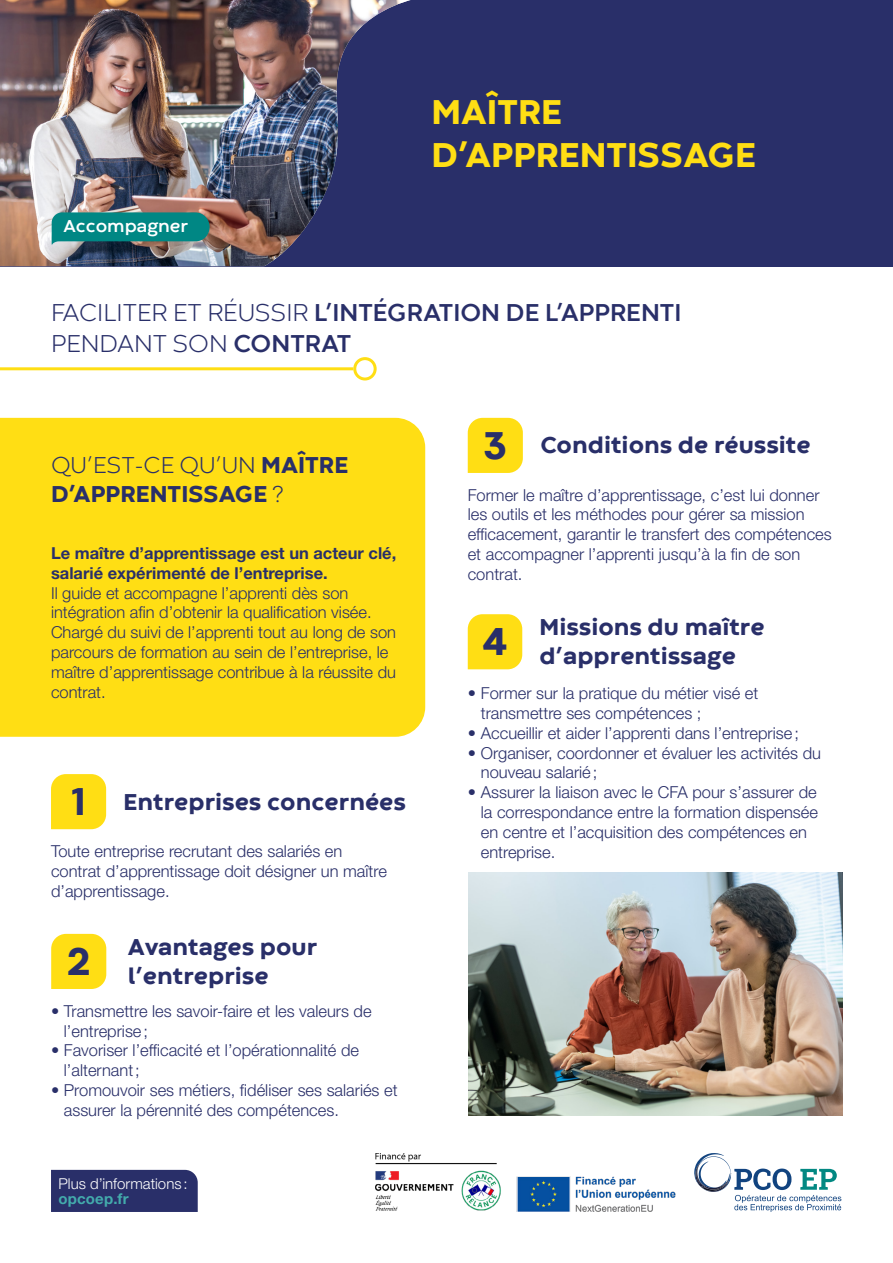
<style>
.page{position:relative;width:893px;height:1263px;background:#fff}
.page>*{position:absolute;margin:0;border:0;box-sizing:border-box;transform-origin:0 0}
.t1{font:800 36px/43.2px "Codec Warm";color:#ffde14}
.t2{font:700 25.5px/30.6px "Codec Warm";color:#292f69}
.t3{font:800 24px/28.8px "Codec Warm";color:#292f69}
.t4{font:700 18px "Codec Warm";color:#fff}
.t5{font:300 16.5px/19.8px "Helvetica Neue LT Std";color:#292f69}
.t6{font:700 16.5px/19.8px "Helvetica Neue LT Std";color:#292f69}
.t7{font:300 15px "Helvetica Neue LT Std";letter-spacing:.005em;color:#fff}
.t8{font:700 15px "Helvetica Neue LT Std";letter-spacing:.015em;color:#43abac}
.s1{font-weight:300}
.s2{font-size:40.5px}
</style>
<div class="page">
<div style="left:51px;top:774px;width:55px;height:55px;background:#ffde14"></div>
<div style="left:51px;top:934px;width:55px;height:55px;background:#ffde14"></div>
<div style="left:0;top:418px;width:425px;height:319px;background:#ffde14"></div>
<img style="left:468px;top:872px;width:374px;height:244px">
<svg style="left:468px;top:418px;width:55px;height:55px;background:#ffdf1f"></svg>
<hr style="left:0;top:367px;width:353px;height:3px;background:#ffde14">
<div style="left:353px;top:357px;width:24px;height:23px;border:3px solid #ffde14;border-radius:50%"></div>
<div style="left:468px;top:614px;width:54px;height:55px;background:#ffde14"></div>
<div style="left:51px;top:1170px;width:147px;height:42px;background:#292f69"></div>
<svg style="left:694px;top:1153px;width:147px;height:59px"></svg>
<img style="left:375px;top:1153px;width:301px;height:59px">
<div style="left:0;top:0;width:893px;height:266px;background:#292f69"></div>
<img style="left:0;top:0;width:411px;height:266px">
<svg style="left:52px;top:212px;width:158px;height:33px;background:#148582"></svg>
<p class="t4" style="left:64px;top:215px;width:126px">Accompagner</p>
<h1 class="t1" style="left:432px;top:93px;width:326px">MAÎTRE<br>D’APPRENTISSAGE</h1>
<h2 class="t2" style="left:51px;top:299px;width:632px"><span class="s1">FACILITER ET RÉUSSIR</span> L’INTÉGRATION DE L’APPRENTI<br><span class="s1">PENDANT SON</span> CONTRAT</h2>
<h3 class="t3" style="left:51px;top:452px;width:299px"><span class="s1">QU’EST-CE QU’UN</span> MAÎTRE<br>D’APPRENTISSAGE <span class="s1">?</span></h3>
<p class="t6" style="left:51px;top:543px;width:347px">Le maître d’apprentissage est un acteur clé, salarié expérimenté de l’entreprise.</p>
<p class="t5" style="left:51px;top:582px;width:347px">Il guide et accompagne l’apprenti dès son intégration afin d’obtenir la qualification visée.<br>Chargé du suivi de l’apprenti tout au long de son parcours de formation au sein de l’entreprise, le maître d’apprentissage contribue à la réussite du contrat.</p>
<h3 class="t3" style="left:71px;top:789px;width:337px"><span class="s2">1</span> Entreprises concernées</h3>
<p class="t5" style="left:51px;top:841px;width:337px">Toute entreprise recrutant des salariés en contrat d’apprentissage doit désigner un maître d’apprentissage.</p>
<h3 class="t3" style="left:67px;top:934px;width:252px;text-indent:61px">Avantages pour<br><sup>2</sup> l’entreprise</h3>
<p class="t5" style="left:64px;top:1000px;width:309px;text-indent:-13px">• Transmettre les savoir-faire et les valeurs de l’entreprise;</p>
<p class="t5" style="left:64px;top:1040px;width:297px;text-indent:-13px">• Favoriser l’efficacité et l’opérationnalité de l’alternant;</p>
<p class="t5" style="left:64px;top:1080px;width:335px;text-indent:-13px">• Promouvoir ses métiers, fidéliser ses salariés et assurer la pérennité des compétences.</p>
<p class="t7" style="left:58px;top:1174px;width:131px">Plus d’informations :</p>
<p class="t8" style="left:58px;top:1189px;width:72px">opcoep.fr</p>
<h3 class="t3" style="left:484px;top:432px;width:328px"><span class="s2">3</span> Conditions de réussite</h3>
<p class="t5" style="left:468px;top:485px;width:366px">Former le maître d’apprentissage, c’est lui donner les outils et les méthodes pour gérer sa mission efficacement, garantir le transfert des compétences et accompagner l’apprenti jusqu’à la fin de son contrat.</p>
<h3 class="t3" style="left:482px;top:614px;width:284px;text-indent:58px">Missions du maître<br><sup>4</sup> d’apprentissage</h3>
<p class="t5" style="left:481px;top:683px;width:279px;text-indent:-13px">• Former sur la pratique du métier visé et transmettre ses compétences ;</p>
<p class="t5" style="left:468px;top:723px;width:332px">• Accueillir et aider l’apprenti dans l’entreprise;</p>
<p class="t5" style="left:481px;top:742px;width:342px;text-indent:-13px">• Organiser, coordonner et évaluer les activités du nouveau salarié;</p>
<p class="t5" style="left:481px;top:782px;width:339px;text-indent:-13px">• Assurer la liaison avec le CFA pour s’assurer de la correspondance entre la formation dispensée en centre et l’acquisition des compétences en entreprise.</p>
</div>
